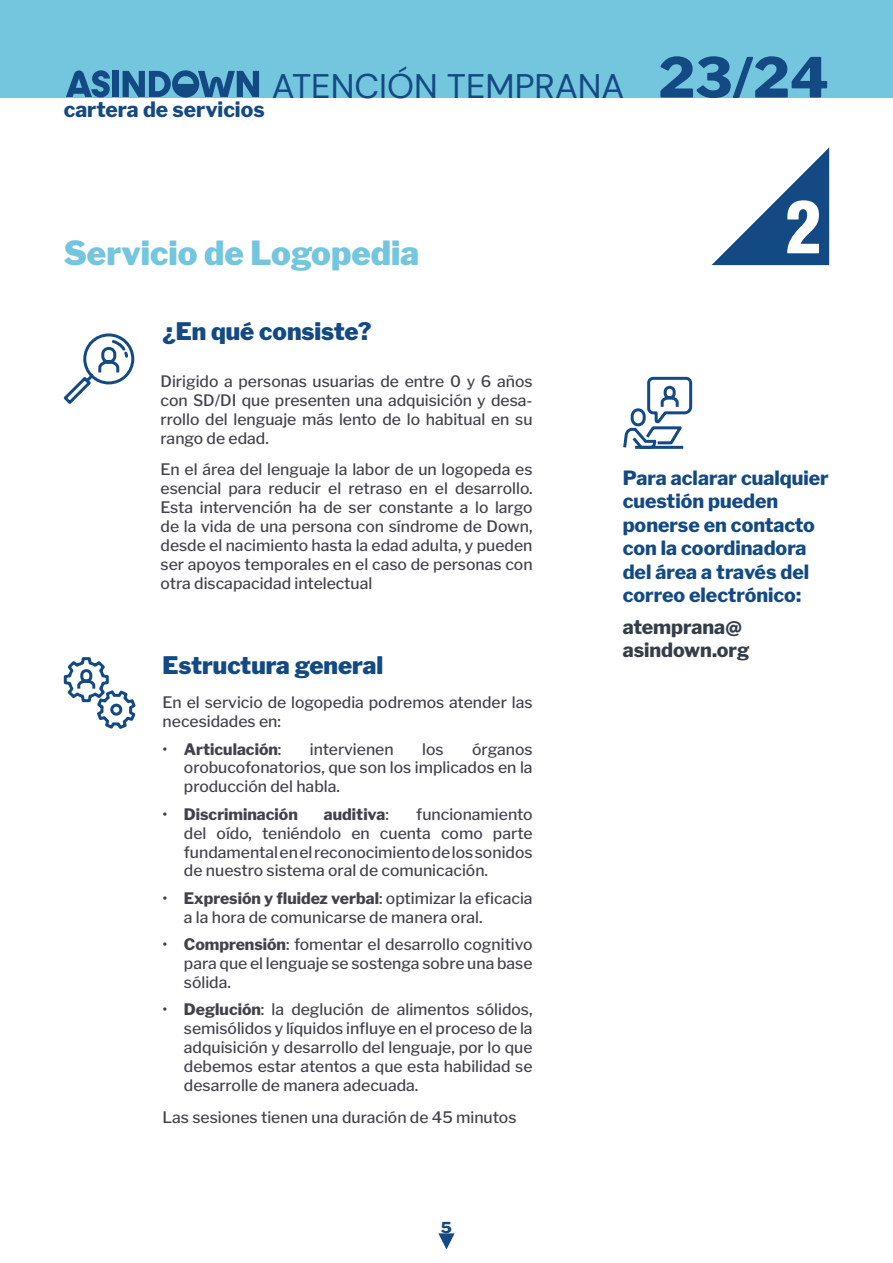
<style>
.page{position:relative;width:893px;height:1263px;background:#fff}
.page>*{position:absolute;margin:0;border:0;box-sizing:border-box;transform-origin:0 0}
.t1{font:900 condensed 70.65px "Helvetica";color:#fff}
.t2{font:34.05px "DM Sans";color:#144a83}
.t3{font:900 33px "Libre Franklin";color:#74c6de}
.t4{font:900 24px "Libre Franklin";color:#144a83}
.t5{font:800 21px "Libre Franklin";color:#144a83}
.t6{font:800 19.5px/23.4px "Libre Franklin";color:#144a83}
.t7{font:800 19.5px/23.4px "Libre Franklin";color:#333e48}
.t8{font:500 15.75px/18.9px "Libre Franklin";color:#42424b;text-align:justify}
.t9{font:800 15.75px "Libre Franklin";color:#42424b}
.t10{font:800 15px "Libre Franklin";color:#144a83;scale:1.09 1}
.s1{font-family:"Libre Franklin";font-weight:800;font-size:54.9px}
.s2{font-weight:500}
.s3{font-weight:800}
</style>
<div class="page">
<div style="left:0;top:0;width:893px;height:98px;background:#74c6de"></div>
<div style="left:112px;top:71px;width:7px;height:26px;background:#144a83"></div>
<svg style="left:123px;top:70px;width:136px;height:28px"></svg>
<svg style="left:66px;top:70px;width:44px;height:28px"></svg>
<svg style="left:711px;top:147px;width:118px;height:118px"></svg>
<svg style="left:438px;top:1233px;width:17px;height:16px"></svg>
<svg style="left:63px;top:333px;width:72px;height:71px"></svg>
<svg style="left:63px;top:657px;width:73px;height:72px"></svg>
<svg style="left:623px;top:376px;width:70px;height:73px"></svg>
<h3 class="t5" style="left:64px;top:93px;width:202px">cartera de servicios</h3>
<h2 class="t2" style="left:272px;top:65px;width:558px">ATENCIÓN TEMPRANA <span class="s1">23/24</span></h2>
<h3 class="t3" style="left:64px;top:227px;width:357px">Servicio de Logopedia</h3>
<h3 class="t4" style="left:163px;top:312px;width:210px">¿En qué consiste?</h3>
<p class="t8" style="left:161px;top:370px;width:374px">Dirigido a personas usuarias de entre 0 y 6 años con SD/DI que presenten una adquisición y desa&shy;rrollo del lenguaje más lento de lo habitual en su rango de edad.</p>
<p class="t8" style="left:161px;top:459px;width:374px">En el área del lenguaje la labor de un logopeda es esencial para reducir el retraso en el desarrollo.<br>Esta intervención ha de ser constante a lo largo de la vida de una persona con síndrome de Down, desde el nacimiento hasta la edad adulta, y pueden ser apoyos temporales en el caso de personas con otra discapacidad intelectual</p>
<h3 class="t4" style="left:163px;top:646px;width:222px">Estructura general</h3>
<p class="t8" style="left:163px;top:692px;width:371px">En el servicio de logopedia podremos atender las necesidades en:</p>
<p class="t9" style="left:163px;top:736px;width:120px"><span class="s2">•</span> Articulación<span class="s2">:</span></p>
<p class="t8" style="left:310px;top:738px;width:85px">intervienen</p>
<p class="t8" style="left:422px;top:738px;width:23px">los</p>
<p class="t8" style="left:184px;top:738px;width:350px;text-indent:288px">órganos orobucofonatorios, que son los implicados en la producción del habla.</p>
<p class="t9" style="left:163px;top:802px;width:137px"><span class="s2">•</span> Discriminación</p>
<p class="t9" style="left:324px;top:802px;width:67px">auditiva<span class="s2">:</span></p>
<p class="t8" style="left:184px;top:803px;width:350px;text-indent:232px">funcionamiento del oído, teniéndolo en cuenta como parte fundamental en el reconocimiento de los sonidos de nuestro sistema oral de comunicación.</p>
<p class="t8" style="left:184px;top:887px;width:350px;text-indent:-21px">• <span class="s3">Expresión y fluidez verbal</span>: optimizar la eficacia a la hora de comunicarse de manera oral.</p>
<p class="t8" style="left:184px;top:933px;width:350px;text-indent:-21px">• <span class="s3">Comprensión</span>: fomentar el desarrollo cognitivo para que el lenguaje se sostenga sobre una base sólida.</p>
<p class="t8" style="left:184px;top:999px;width:350px;text-indent:-21px">• <span class="s3">Deglución</span>: la deglución de alimentos sólidos, semisólidos y líquidos influye en el proceso de la adquisición y desarrollo del lenguaje, por lo que debemos estar atentos a que esta habilidad se desarrolle de manera adecuada.</p>
<p class="t8" style="left:163px;top:1106px;width:355px">Las sesiones tienen una duración de 45 minutos</p>
<p class="t10" style="left:441px;top:1215px;width:12px">5</p>
<h1 class="t1" style="left:786px;top:183px;width:37px">2</h1>
<p class="t6" style="left:623px;top:464px;width:208px">Para aclarar cualquier cuestión pueden ponerse en contacto con la coordinadora del área a través del correo electrónico:</p>
<p class="t7" style="left:623px;top:613px;width:128px">atemprana@ asindown.org</p>
</div>
